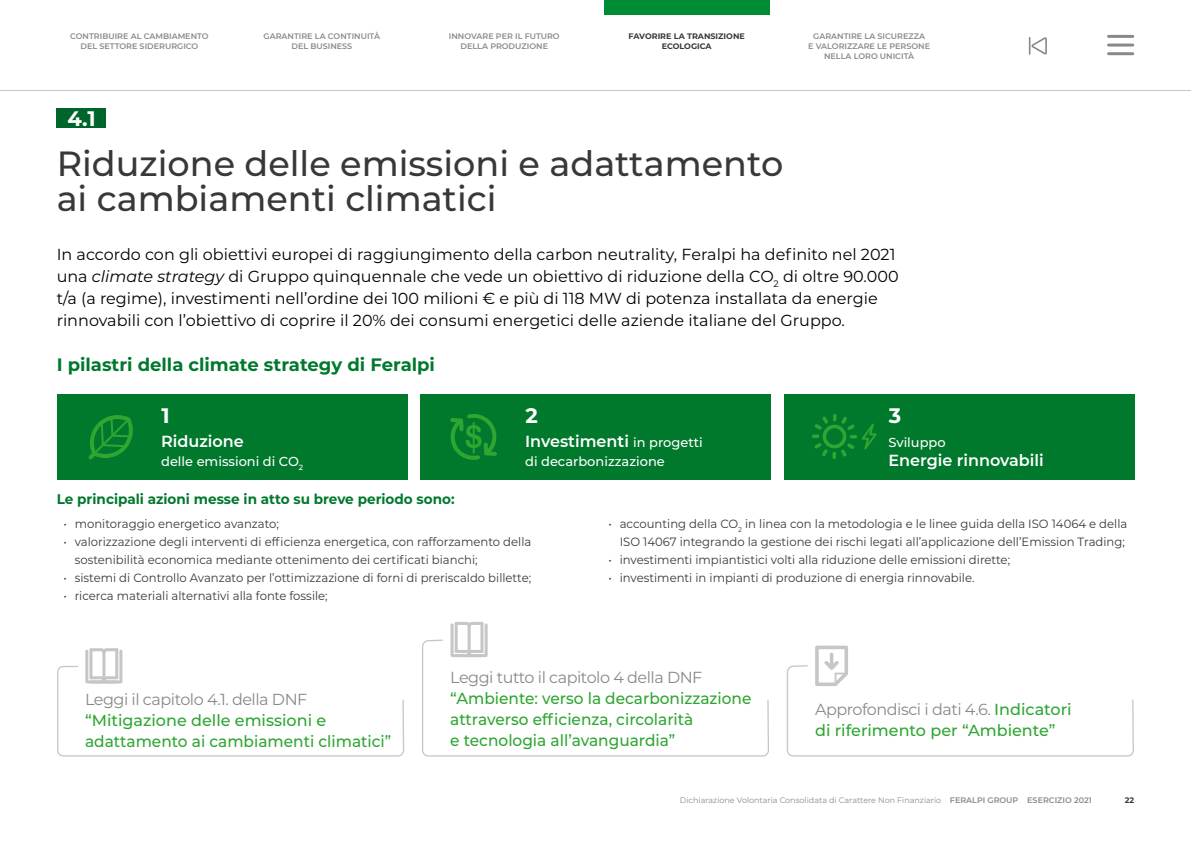
<style>
.page{position:relative;width:1191px;height:842px;background:#fff}
.page>*{position:absolute;margin:0;border:0;box-sizing:border-box;transform-origin:0 0}
.titolo{font:500 35px/35px "Montserrat";color:#383937}
.numero-capitolo{font:700 21px "Montserrat";color:#fff}
.intro{font:700 21px "Montserrat";color:#fff}
.intro-2{font:700 18px "Montserrat";color:#00792d}
.intro-3{font:16px/22px "Montserrat";color:#000}
.intro-4{font:500 16px/21px "Montserrat";color:#2ea631}
.intro-5{font:600 16px "Montserrat";color:#fff}
.testo{font:700 14px "Montserrat";color:#00792d}
.intro-6{font:500 13px "Montserrat";color:#fff}
.t1{font:12px/18px "Montserrat";color:#383937}
.t2{font:600 8px/10px "Montserrat";color:#878988;text-align:center}
.t3{font:8px "Montserrat";color:#878988}
.t4{font:700 8px/10px "Montserrat";color:#383937;text-align:center}
.s1{font-style:italic}
.s2{font-weight:500;font-size:13px}
.s3{font-weight:400;color:#878988}
.s4{font-weight:600}
</style>
<div class="page">
<div style="left:604px;top:0;width:165px;height:14px;background:#008c35"></div>
<hr style="left:0;top:90px;width:1191px;height:1px;background:#c5c7c7">
<svg style="left:1028px;top:37px;width:18px;height:18px"></svg>
<hr style="left:1108px;top:35px;width:24px;height:3px;background:#878988">
<hr style="left:1108px;top:44px;width:24px;height:3px;background:#878988">
<hr style="left:1108px;top:52px;width:24px;height:3px;background:#878988">
<svg style="left:422px;top:639px;width:347px;height:118px"></svg>
<div style="left:57px;top:108px;width:49px;height:20px;background:#00652a"></div>
<div style="left:57px;top:394px;width:350px;height:85px;background:#00792d"></div>
<div style="left:421px;top:394px;width:350px;height:85px;background:#00792d"></div>
<div style="left:784px;top:394px;width:350px;height:85px;background:#00792d"></div>
<svg style="left:57px;top:648px;width:348px;height:109px"></svg>
<svg style="left:450px;top:622px;width:37px;height:35px"></svg>
<svg style="left:450px;top:414px;width:47px;height:46px"></svg>
<svg style="left:88px;top:415px;width:45px;height:44px"></svg>
<svg style="left:812px;top:414px;width:64px;height:45px"></svg>
<svg style="left:786px;top:646px;width:348px;height:111px"></svg>
<hr style="left:830px;top:652px;width:3px;height:16px;background:#c5c7c7;border-radius:2px">
<p class="t2" style="left:70px;top:31px;width:140px">CONTRIBUIRE AL CAMBIAMENTO<br>DEL SETTORE SIDERURGICO</p>
<p class="t2" style="left:264px;top:31px;width:118px">GARANTIRE LA CONTINUITÀ<br>DEL BUSINESS</p>
<p class="t2" style="left:449px;top:31px;width:112px">INNOVARE PER IL FUTURO<br>DELLA PRODUZIONE</p>
<p class="t4" style="left:628px;top:31px;width:118px">FAVORIRE LA TRANSIZIONE<br>ECOLOGICA</p>
<p class="t2" style="left:808px;top:31px;width:123px">GARANTIRE LA SICUREZZA<br>E VALORIZZARE LE PERSONE<br>NELLA LORO UNICITÀ</p>
<p class="numero-capitolo" style="left:67px;top:103px;width:30px">4.1</p>
<p class="titolo" style="left:57px;top:144px;width:728px">Riduzione delle emissioni e adattamento ai cambiamenti climatici</p>
<p class="intro-3" style="left:57px;top:242px;width:843px">In accordo con gli obiettivi europei di raggiungimento della carbon neutrality, Feralpi ha definito nel 2021 una <span class="s1">climate strategy</span> di Gruppo quinquennale che vede un obiettivo di riduzione della CO<sub>2</sub> di oltre 90.000 t/a (a regime), investimenti nell’ordine dei 100 milioni € e più di 118 MW di potenza installata da energie rinnovabili con l’obiettivo di coprire il 20% dei consumi energetici delle aziende italiane del Gruppo.</p>
<p class="intro-2" style="left:57px;top:351px;width:380px">I pilastri della climate strategy di Feralpi</p>
<p class="intro" style="left:161px;top:400px;width:10px">1</p>
<p class="intro" style="left:525px;top:400px;width:14px">2</p>
<p class="intro" style="left:888px;top:400px;width:14px">3</p>
<p class="intro-5" style="left:525px;top:429px;width:179px">Investimenti <span class="s2">in progetti</span></p>
<p class="intro-6" style="left:525px;top:452px;width:141px">di decarbonizzazione</p>
<p class="intro-5" style="left:161px;top:429px;width:84px">Riduzione</p>
<p class="intro-6" style="left:161px;top:452px;width:144px">delle emissioni di CO<sub>2</sub></p>
<p class="intro-6" style="left:888px;top:433px;width:59px">Sviluppo</p>
<p class="intro-5" style="left:888px;top:448px;width:157px">Energie rinnovabili</p>
<p class="testo" style="left:57px;top:489px;width:399px">Le principali azioni messe in atto su breve periodo sono:</p>
<p class="t1" style="left:63px;top:514px;width:217px">• monitoraggio energetico avanzato;</p>
<p class="t1" style="left:75px;top:532px;width:458px;text-indent:-11px">• valorizzazione degli interventi di efficienza energetica, con rafforzamento della sostenibilità economica mediante ottenimento dei certificati bianchi;</p>
<p class="t1" style="left:63px;top:568px;width:469px">• sistemi di Controllo Avanzato per l’ottimizzazione di forni di preriscaldo billette;</p>
<p class="t1" style="left:63px;top:586px;width:266px">• ricerca materiali alternativi alla fonte fossile;</p>
<p class="t1" style="left:608px;top:514px;width:520px;text-align:right">• accounting della CO<sub>2</sub> in linea con la metodologia e le linee guida della ISO 14064 e della<br>ISO 14067 integrando la gestione dei rischi legati all’applicazione dell’Emission Trading;</p>
<p class="t1" style="left:608px;top:550px;width:403px">• investimenti impiantistici volti alla riduzione delle emissioni dirette;</p>
<p class="t1" style="left:608px;top:568px;width:368px">• investimenti in impianti di produzione di energia rinnovabile.</p>
<p class="intro-4" style="left:85px;top:688px;width:308px"><span class="s3">Leggi il capitolo 4.1. della DNF </span>“Mitigazione delle emissioni e adattamento ai cambiamenti climatici”</p>
<p class="intro-4" style="left:450px;top:666px;width:303px"><span class="s3">Leggi tutto il capitolo 4 della DNF </span>“Ambiente: verso la decarbonizzazione attraverso efficienza, circolarità<br>e tecnologia all’avanguardia”</p>
<p class="intro-4" style="left:815px;top:698px;width:258px"><span class="s3">Approfondisci i dati 4.6.</span> Indicatori di riferimento per “Ambiente”</p>
<p class="t3" style="left:680px;top:795px;width:413px">Dichiarazione Volontaria Consolidata di Carattere Non Finanziario <span class="s4">FERALPI GROUP ESERCIZIO 2021</span></p>
<p class="t4" style="left:1124px;top:795px;width:11px">22</p>
</div>
